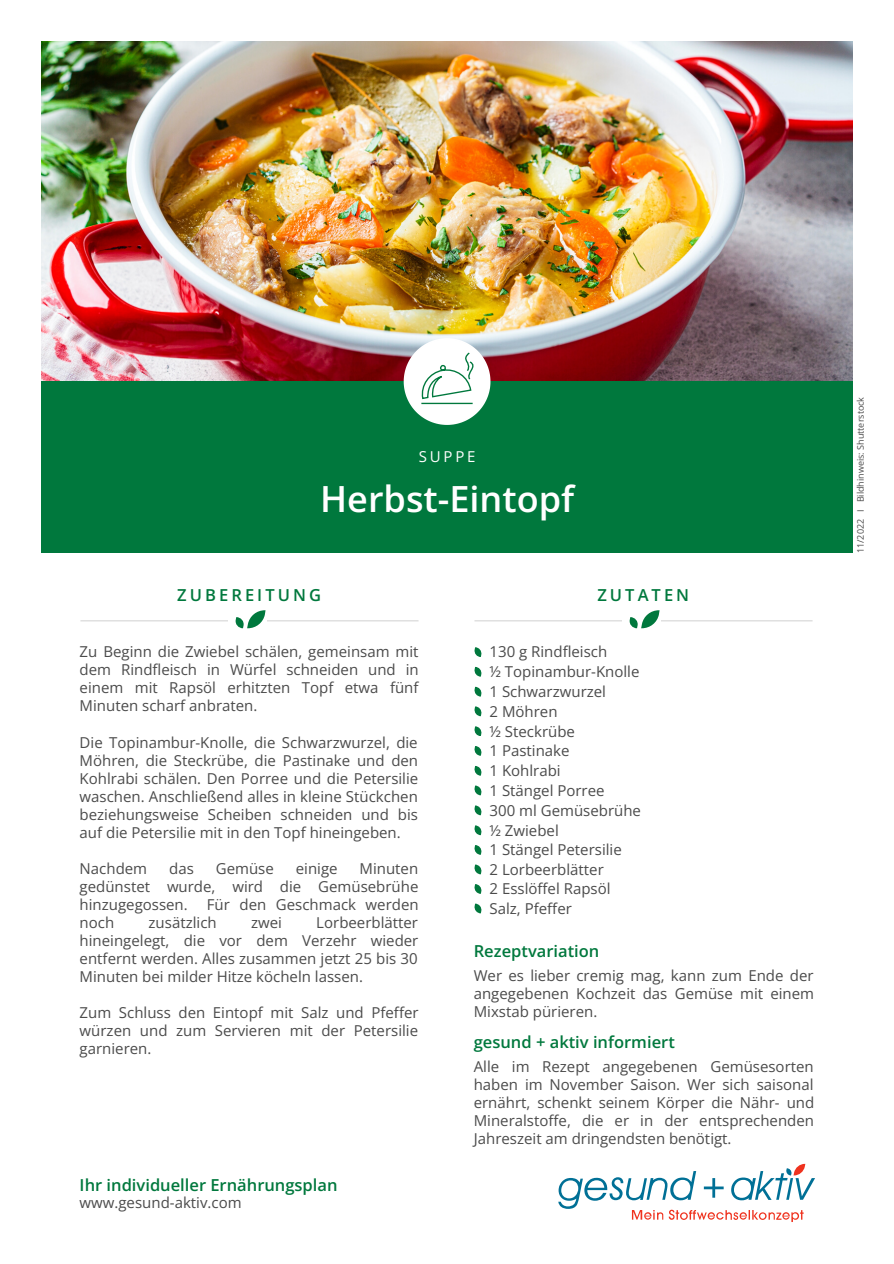
<style>
.page{position:relative;width:894px;height:1264px;background:#fff}
.page>*{position:absolute;margin:0;border:0;box-sizing:border-box;transform-origin:0 0}
.t1{font:600 36px "Open Sans";color:#fff}
.t2{font:600 16.5px "Open Sans";color:#00783d}
.t3{font:600 16.5px "Open Sans";letter-spacing:.185em;color:#00783d}
.t4{font:15px/18px "Open Sans";color:#4b4b4b;text-align:justify}
.t5{font:15px "Open Sans";letter-spacing:.185em;color:#fff}
.t6{font:9px "Open Sans";color:#4b4b4b}
</style>
<div class="page">
<img style="left:42px;top:42px;width:810px;height:339px">
<div style="left:42px;top:381px;width:810px;height:172px;background:#00783d"></div>
<svg style="left:403px;top:338px;width:87px;height:87px"></svg>
<hr style="left:474px;top:620px;width:338px;height:1px;background:#d5d5d5">
<div style="left:622px;top:611px;width:38px;height:17px;background:#fff"></div>
<svg style="left:629px;top:610px;width:30px;height:18px"></svg>
<hr style="left:80px;top:620px;width:338px;height:1px;background:#d5d5d5">
<div style="left:228px;top:611px;width:38px;height:17px;background:#fff"></div>
<svg style="left:235px;top:610px;width:30px;height:18px"></svg>
<svg style="left:474px;top:647px;width:8px;height:10px"></svg>
<svg style="left:558px;top:1163px;width:256px;height:58px"></svg>
<svg style="left:474px;top:667px;width:8px;height:9px"></svg>
<svg style="left:474px;top:686px;width:8px;height:10px"></svg>
<svg style="left:474px;top:706px;width:8px;height:10px"></svg>
<svg style="left:474px;top:726px;width:8px;height:10px"></svg>
<svg style="left:474px;top:746px;width:8px;height:9px"></svg>
<svg style="left:474px;top:766px;width:8px;height:9px"></svg>
<svg style="left:474px;top:785px;width:8px;height:10px"></svg>
<svg style="left:474px;top:805px;width:8px;height:10px"></svg>
<svg style="left:474px;top:825px;width:8px;height:10px"></svg>
<svg style="left:474px;top:845px;width:8px;height:9px"></svg>
<svg style="left:474px;top:864px;width:8px;height:10px"></svg>
<svg style="left:474px;top:884px;width:8px;height:9px"></svg>
<svg style="left:474px;top:903px;width:8px;height:10px"></svg>
<p class="t5" style="left:418px;top:446px;width:58px">SUPPE</p>
<h1 class="t1" style="left:320px;top:473px;width:255px">Herbst-Eintopf</h1>
<p class="t3" style="left:177px;top:583px;width:145px">ZUBEREITUNG</p>
<p class="t3" style="left:597px;top:583px;width:93px">ZUTATEN</p>
<p class="t4" style="left:80px;top:642px;width:340px">Zu Beginn die Zwiebel schälen, gemeinsam mit</p>
<p class="t4" style="left:489px;top:642px;width:119px">130 g Rindfleisch</p>
<p class="t4" style="left:80px;top:660px;width:340px">dem Rindfleisch in Würfel schneiden und in einem mit Rapsöl erhitzten Topf etwa fünf Minuten scharf anbraten.</p>
<p class="t4" style="left:80px;top:732px;width:340px">Die Topinambur-Knolle, die Schwarzwurzel, die Möhren, die Steckrübe, die Pastinake und den Kohlrabi schälen. Den Porree und die Petersilie waschen. Anschließend alles in kleine Stückchen beziehungsweise Scheiben schneiden und bis auf die Petersilie mit in den Topf hineingeben.</p>
<p class="t4" style="left:80px;top:858px;width:69px">Nachdem</p>
<p class="t4" style="left:169px;top:858px;width:26px">das</p>
<p class="t4" style="left:216px;top:858px;width:60px">Gemüse</p>
<p class="t4" style="left:296px;top:858px;width:43px">einige</p>
<p class="t4" style="left:489px;top:662px;width:151px">½ Topinambur-Knolle</p>
<p class="t4" style="left:489px;top:681px;width:153px;line-height:19.6px;text-align:left">1 Schwarzwurzel<br>2 Möhren<br>½ Steckrübe<br>1 Pastinake<br>1 Kohlrabi<br>1 Stängel Porree<br>300 ml Gemüsebrühe ½ Zwiebel<br>1 Stängel Petersilie<br>2 Lorbeerblätter<br>2 Esslöffel Rapsöl<br>Salz, Pfeffer</p>
<p class="t4" style="left:80px;top:858px;width:340px;text-indent:280px">Minuten gedünstet wurde, wird die Gemüsebrühe hinzugegossen.</p>
<p class="t4" style="left:207px;top:894px;width:213px">Für den Geschmack werden</p>
<p class="t4" style="left:80px;top:912px;width:340px;text-indent:236px">Lorbeerblätter hineingelegt, die vor dem Verzehr wieder entfernt werden. Alles zusammen jetzt 25 bis 30<br>Minuten bei milder Hitze köcheln lassen.</p>
<p class="t4" style="left:80px;top:1003px;width:340px">Zum Schluss den Eintopf mit Salz und Pfeffer würzen und zum Servieren mit der Petersilie garnieren.</p>
<p class="t4" style="left:80px;top:912px;width:36px">noch</p>
<p class="t4" style="left:148px;top:912px;width:70px">zusätzlich</p>
<p class="t4" style="left:251px;top:912px;width:32px">zwei</p>
<p class="t2" style="left:473px;top:939px;width:127px">Rezeptvariation</p>
<p class="t4" style="left:473px;top:966px;width:342px">Wer es lieber cremig mag, kann zum Ende der angegebenen Kochzeit das Gemüse mit einem Mixstab pürieren.</p>
<p class="t2" style="left:473px;top:1030px;width:202px">gesund + aktiv informiert</p>
<p class="t4" style="left:473px;top:1056px;width:342px">Alle im Rezept angegebenen Gemüsesorten haben im November Saison. Wer sich saisonal ernährt, schenkt seinem Körper die Nähr- und Mineralstoffe, die er in der entsprechenden Jahreszeit am dringendsten benötigt.</p>
<p class="t2" style="left:80px;top:1172px;width:259px">Ihr individueller Ernährungsplan</p>
<p class="t4" style="left:80px;top:1192px;width:163px">www.gesund-aktiv.com</p>
<p class="t6" style="left:853px;top:553px;width:158px;rotate:-90deg">11/2022 I Bildhinweis: Shutterstock</p>
</div>
